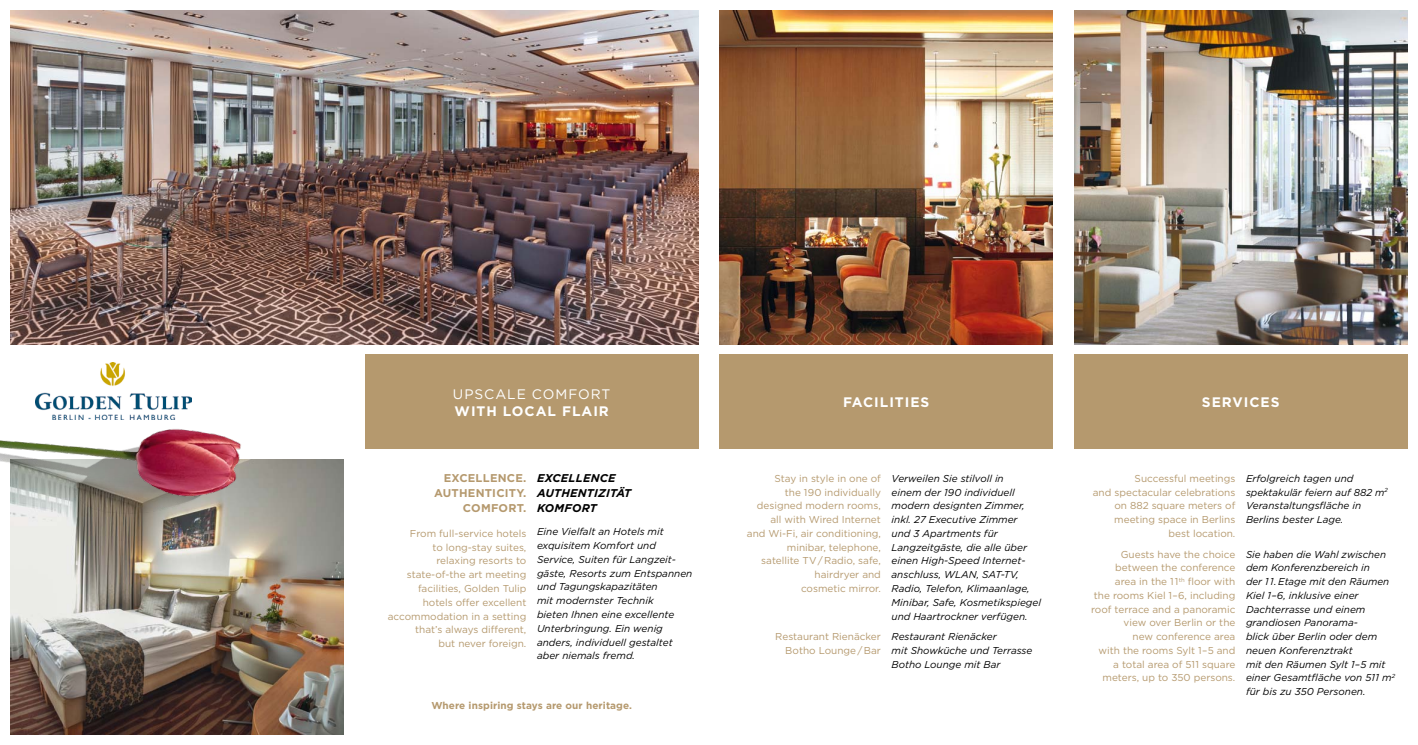
<style>
.page{position:relative;width:1418px;height:745px;background:#fff}
.page>*{position:absolute;margin:0;border:0;box-sizing:border-box;transform-origin:0 0}
.t1{font:700 13.75px "Gotham";letter-spacing:.07em;color:#fff}
.t2{font:13.75px "Gotham";color:#fff}
.t3{font:700 11.25px/15px "Gotham";letter-spacing:.02em;color:#b5996e;text-align:right}
.t4{font:italic 700 11.25px/15px "Gotham";letter-spacing:.02em;color:#000}
.t5{font:italic 10px/13.8px "Gotham";color:#000}
.t6{font:10px/13.8px "Gotham";color:#b5996e;text-align:right}
.t7{font:700 10px "Gotham";letter-spacing:.01em;color:#b5996e}
</style>
<div class="page">
<img style="left:11px;top:459px;width:333px;height:274px">
<div style="left:719px;top:354px;width:333px;height:94px;background:#b5996e"></div>
<div style="left:1074px;top:354px;width:333px;height:94px;background:#b5996e"></div>
<div style="left:365px;top:354px;width:333px;height:94px;background:#b5996e"></div>
<img style="left:35px;top:362px;width:156px;height:57px">
<img style="left:0;top:429px;width:252px;height:118px">
<img style="left:719px;top:11px;width:333px;height:333px">
<img style="left:11px;top:11px;width:687px;height:333px">
<img style="left:1074px;top:11px;width:333px;height:333px">
<h1 class="t2" style="left:453px;top:384px;width:54px">Upscale</h1>
<h1 class="t2" style="left:532px;top:384px;width:12px">Comfort</h1>
<h1 class="t1" style="left:454px;top:402px;width:156px">WITH LOCAL FLAIR</h1>
<p class="t3" style="left:434px;top:470px;width:94px">EXCELLENCE.<br>AUTH ENTICITY.<br>COMFORT.</p>
<p class="t4" style="left:537px;top:470px;width:96px">EXCELLENCE<br>AUTHENTIZITÄT<br>KOMFORT</p>
<p class="t6" style="left:388px;top:526px;width:140px">From full-service hotels<br>to long-stay suites,<br>relaxing resorts to state-of-the art meeting facilities, Golden Tulip hotels offer excellent accommodation in a setting that’s always different,<br>but never foreign.</p>
<p class="t5" style="left:537px;top:524px;width:157px">Eine Vielfalt an Hotels mit exquisitem Komfort und<br>Service, Suiten für Langzeit&shy;gäste, Resorts zum Entspannen und Tagungskapazitäten<br>mit modernster Technik<br>bieten Ihnen eine excellente<br>Unterbringung. Ein wenig anders, individuell gestaltet aber niemals fremd.</p>
<p class="t7" style="left:431px;top:698px;width:202px">WHERE INSPIRING STAYS ARE OUR HERITAGE.</p>
<h1 class="t1" style="left:843px;top:393px;width:86px">FACILITIES</h1>
<h1 class="t1" style="left:1201px;top:393px;width:77px">SERVICES</h1>
<p class="t6" style="left:747px;top:471px;width:135px">Stay in style in one of<br>the 190 individually designed modern rooms, all with Wired Internet<br>and Wi-Fi, air conditioning, minibar, telephone, satellite TV / Radio, safe, hairdryer and<br>cosmetic mirror.</p>
<p class="t6" style="left:775px;top:629px;width:107px">Restaurant Rienäcker<br>Botho Lounge / Bar</p>
<p class="t5" style="left:891px;top:471px;width:151px">Verweilen Sie stilvoll in<br>einem der 190 individuell modern designten Zimmer, inkl. 27 Executive Zimmer<br>und 3 Apartments für<br>Langzeitgäste, die alle über einen High-Speed Internet&shy;anschluss, WLAN, SAT-TV,<br>Radio, Telefon, Klimaanlage,<br>Minibar, Safe, Kosmetikspiegel und Haartrockner verfügen.</p>
<p class="t5" style="left:891px;top:629px;width:142px">Restaurant Rienäcker<br>mit Showküche und Terrasse<br>Botho Lounge mit Bar</p>
<p class="t6" style="left:1092px;top:471px;width:144px">Successful meetings<br>and spectacular celebrations on 882 square meters of meeting space in Berlins best location.</p>
<p class="t6" style="left:1091px;top:546px;width:146px">Guests have the choice between the conference<br>area in the 11<sup>th</sup> floor with<br>the rooms Kiel 1–6, including roof terrace and a panoramic view over Berlin or the<br>new conference area<br>with the rooms Sylt 1–5 and a total area of 511 square meters, up to 350 persons.</p>
<p class="t5" style="left:1245px;top:471px;width:143px">Erfolgreich tagen und spektakulär feiern auf 882 m<sup>2<br></sup>Veranstaltungsfläche in<br>Berlins bester Lage.</p>
<p class="t5" style="left:1245px;top:546px;width:151px">Sie haben die Wahl zwischen dem Konferenzbereich in<br>der 11. Etage mit den Räumen<br>Kiel 1–6, inklusive einer<br>Dachterrasse und einem grandiosen Panorama-<br>blick über Berlin oder dem neuen Konferenztrakt<br>mit den Räumen Sylt 1–5 mit einer Gesamtfläche von 511 m<sup>2 </sup>für bis zu 350 Personen.</p>
</div>
